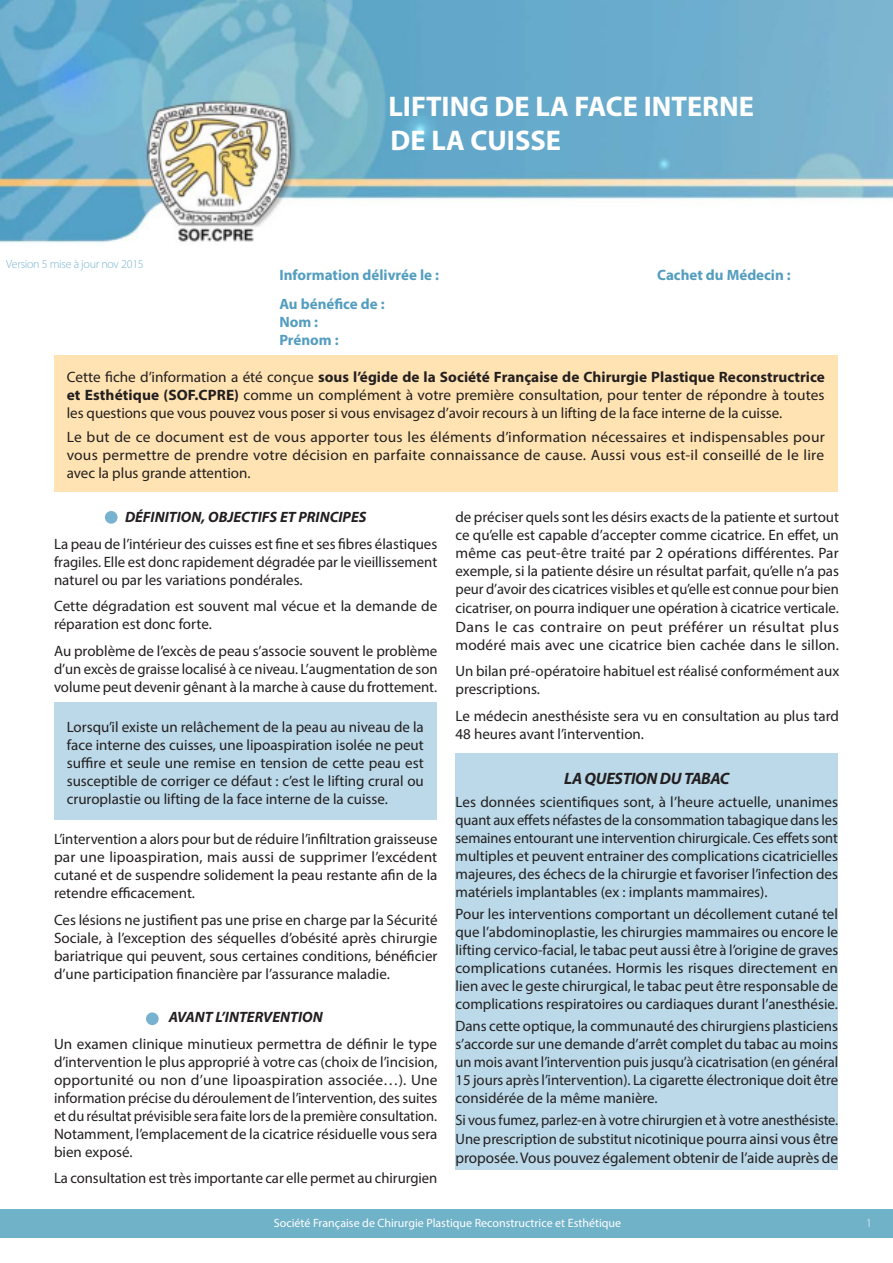
<style>
.page{position:relative;width:893px;height:1263px;background:#fff}
.page>*{position:absolute;margin:0;border:0;box-sizing:border-box;transform-origin:0 0}
.t1{font:700 28.5px/34.2px "Myriad Pro";color:#fff}
.t2{font:italic 700 16.5px "Myriad Pro";letter-spacing:-.02em;color:#231f20}
.t3{font:15.45px "Myriad Pro";color:#231f20}
.t4{font:15px/18px "Myriad Pro";color:#231f20;text-align:justify}
.t5{font:15px/18.6px "Myriad Pro";color:#231f20;scale:.96 1}
.t6{font:700 15px/18px "Myriad Pro";color:#539dbf}
.t7{font:italic 700 15px "Myriad Pro";color:#231f20}
.t8{font:12px "Myriad Pro";color:#fff}
.t9{font:300 12px "Myriad Pro";letter-spacing:-.02em;color:#77b3d0}
.t10{font:300 12px "Myriad Pro";color:#fff}
.s1{font-weight:700}
.s2{font-size:15.45px}
</style>
<div class="page">
<div style="left:0;top:1209px;width:893px;height:29px;background:#70b2c8"></div>
<div style="left:54px;top:355px;width:783px;height:137px;background:#ffe3b2"></div>
<div style="left:455px;top:753px;width:383px;height:416px;background:#bbd9e8"></div>
<div style="left:105px;top:511px;width:13px;height:13px;background:#77b3d0;border-radius:50%"></div>
<div style="left:54px;top:702px;width:383px;height:118px;background:#bbd9e8"></div>
<div style="left:146px;top:1012px;width:13px;height:13px;background:#77b3d0;border-radius:50%"></div>
<img style="left:0;top:0;width:893px;height:243px">
<h1 class="t1" style="left:388px;top:92px;width:367px">LIFTING DE LA FACE INTERNE<br>DE LA CUISSE</h1>
<p class="t9" style="left:6px;top:260px;width:139px">Version 5 mise à jour nov 2015</p>
<p class="t6" style="left:279px;top:268px;width:161px">Information délivrée le :</p>
<p class="t6" style="left:657px;top:268px;width:135px">Cachet du Médecin :</p>
<p class="t6" style="left:279px;top:297px;width:107px">Au bénéfice de :<br>Nom :<br>Prénom :</p>
<p class="t4" style="left:67px;top:369px;width:759px">Cette fiche d’information a été conçue <span class="s1">sous l’égide de la Société Française de Chirurgie Plastique Reconstructrice et Esthétique (SOF.CPRE)</span> comme un complément à votre première consultation, pour tenter de répondre à toutes les questions que vous pouvez vous poser si vous envisagez d’avoir recours à un lifting de la face interne de la cuisse.</p>
<p class="t4" style="left:67px;top:430px;width:760px">Le but de ce document est de vous apporter tous les éléments d’information nécessaires et indispensables pour vous permettre de prendre votre décision en parfaite connaissance de cause. Aussi vous est-il conseillé de le lire avec la plus grande attention.</p>
<p class="t7" style="left:125px;top:510px;width:243px">DÉFINITION, OBJECTIFS ET PRINCIPES</p>
<p class="t4" style="left:54px;top:536px;width:385px">La peau de l’intérieur des cuisses est fine et ses fibres élastiques fragiles. Elle est donc rapidement dégradée par le vieillissement naturel ou par les variations pondérales.</p>
<p class="t4" style="left:54px;top:598px;width:385px">Cette dégradation est souvent mal vécue et la demande de réparation est donc forte.</p>
<p class="t4" style="left:54px;top:643px;width:385px">Au problème de l’excès de peau s’associe souvent le problème d’un excès de graisse localisé à ce niveau. L’augmentation de son volume peut devenir gênant à la marche à cause du frottement.</p>
<p class="t4" style="left:455px;top:509px;width:385px">de préciser quels sont les désirs exacts de la patiente et surtout ce qu’elle est capable d’accepter comme cicatrice. En effet, un même cas peut-être traité par 2 opérations différentes. Par exemple, si la patiente désire un résultat parfait, qu’elle n’a pas peur d’avoir des cicatrices visibles et qu’elle est connue pour bien cicatriser, on pourra indiquer une opération à cicatrice verticale.<br>Dans le cas contraire on peut préférer un résultat plus modéré mais avec une cicatrice bien cachée dans le sillon.</p>
<p class="t4" style="left:455px;top:663px;width:385px">Un bilan pré-opératoire habituel est réalisé conformément aux prescriptions.</p>
<p class="t4" style="left:455px;top:708px;width:385px">Le médecin anesthésiste sera vu en consultation au plus tard<br>48 heures avant l’intervention.</p>
<p class="t2" style="left:564px;top:770px;width:167px">LA QUESTION DU TABAC</p>
<p class="t4" style="left:455px;top:794px;width:384px">Les données scientifiques sont, à l’heure actuelle, unanimes quant aux effets néfastes de la consommation tabagique dans les semaines entourant une intervention chirurgicale. Ces effets sont multiples et peuvent entrainer des complications cicatricielles majeures, des échecs de la chirurgie et favoriser l’infection des matériels implantables (ex : implants mammaires).</p>
<p class="t4" style="left:455px;top:906px;width:384px">Pour les interventions comportant un décollement cutané tel que l’abdominoplastie, les chirurgies mammaires ou encore le lifting cervico-facial, le tabac peut aussi être à l’origine de graves complications cutanées. Hormis les risques directement en lien avec le geste chirurgical, le tabac peut être responsable de complications respiratoires ou cardiaques durant l’anesthésie.</p>
<p class="t4" style="left:455px;top:1018px;width:384px">Dans cette optique, la communauté des chirurgiens plasticiens s’accorde sur une demande d’arrêt complet du tabac au moins un mois avant l’intervention puis jusqu’à cicatrisation (en général 15 jours après l’intervention). La cigarette électronique doit être considérée de la même manière.</p>
<p class="t5" style="left:455px;top:1112px;width:400px">Si vous fumez, parlez-en à votre chirurgien et à votre anesthésiste.<br>Une prescription de substitut nicotinique pourra <span class="s2">ainsi vous être</span></p>
<p class="t3" style="left:455px;top:1151px;width:384px">proposée. Vous pouvez également obtenir de l’aide auprès de</p>
<p class="t4" style="left:67px;top:719px;width:359px">Lorsqu’il existe un relâchement de la peau au niveau de la face interne des cuisses, une lipoaspiration isolée ne peut suffire et seule une remise en tension de cette peau est susceptible de corriger ce défaut : c’est le lifting crural ou cruroplastie ou lifting de la face interne de la cuisse.</p>
<p class="t4" style="left:54px;top:831px;width:385px">L’intervention a alors pour but de réduire l’infiltration graisseuse par une lipoaspiration, mais aussi de supprimer l’excédent cutané et de suspendre solidement la peau restante afin de la retendre efficacement.</p>
<p class="t4" style="left:54px;top:912px;width:385px">Ces lésions ne justifient pas une prise en charge par la Sécurité Sociale, à l’exception des séquelles d’obésité après chirurgie bariatrique qui peuvent, sous certaines conditions, bénéficier d’une participation financière par l’assurance maladie.</p>
<p class="t7" style="left:169px;top:1010px;width:156px">AVANT L’INTERVENTION</p>
<p class="t4" style="left:54px;top:1036px;width:385px">Un examen clinique minutieux permettra de définir le type d’intervention le plus approprié à votre cas (choix de l’incision, opportunité ou non d’une lipoaspiration associée…). Une information précise du déroulement de l’intervention, des suites et du résultat prévisible sera faite lors de la première consultation.<br>Notamment, l’emplacement de la cicatrice résiduelle vous sera bien exposé.</p>
<p class="t4" style="left:54px;top:1170px;width:385px">La consultation est très importante car elle permet au chirurgien</p>
<p class="t8" style="left:274px;top:1218px;width:349px">Société Française de Chirurgie Plastique Reconstructrice et Esthétique</p>
<p class="t10" style="left:866px;top:1219px;width:7px">1</p>
</div>
